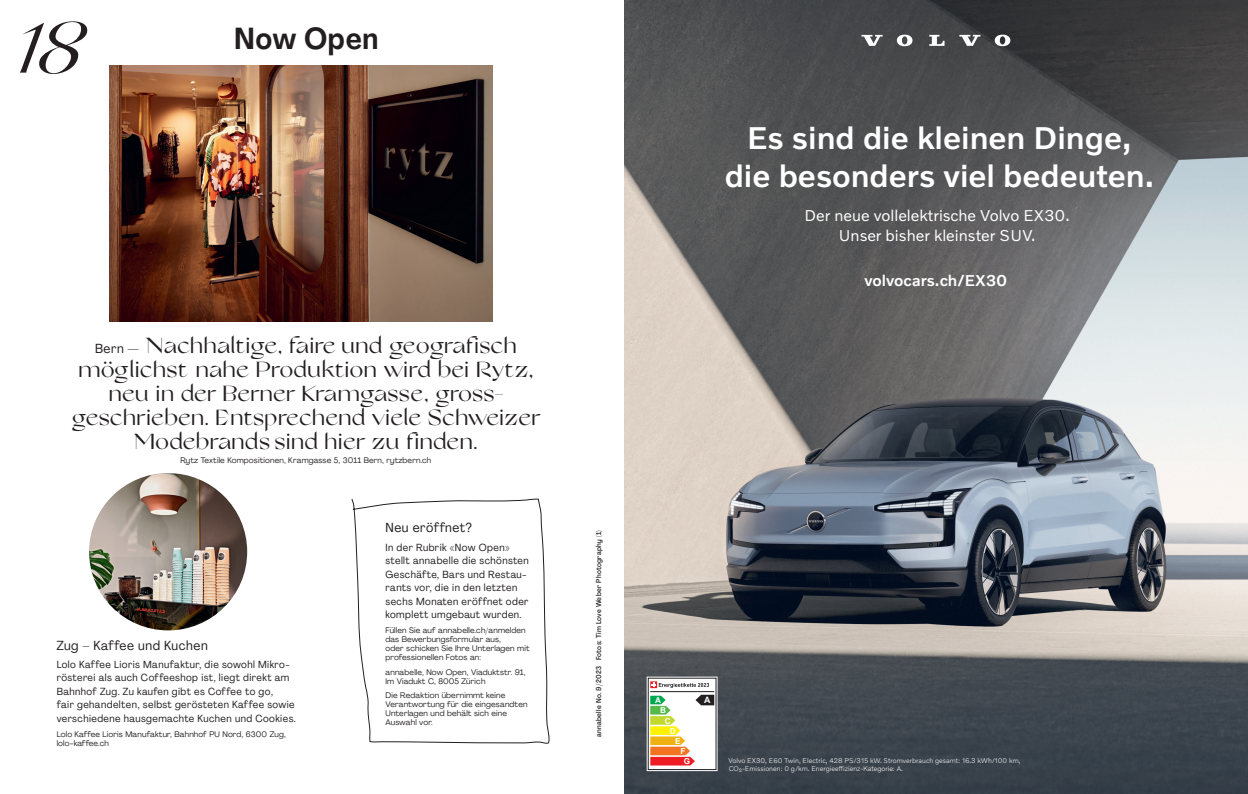
<style>
.page{position:relative;width:1248px;height:794px;background:#fff}
.page>*{position:absolute;margin:0;border:0;box-sizing:border-box;transform-origin:0 0}
.t1{font:italic 71.3px "Grand Slang";color:#231f20}
.t2{font:500 32px/38.4px "Volvo Novum";color:#fff;text-align:center}
.t3{font:700 30px "Agrandir Text";color:#231f20}
.t4{font:22px/24px "Grand Slang";letter-spacing:-.005em;color:#231f20;text-align:center}
.t5{font:16px/19.2px "Volvo Novum";color:#fff;text-align:center}
.t6{font:500 16px "Volvo Novum";color:#fff}
.t7{font:condensed 13px "Agrandir";letter-spacing:.04em;color:#231f20;scale:1.04 1}
.t8{font:condensed 10.2px/13.5px "Agrandir";letter-spacing:.04em;color:#231f20;scale:1.04 1}
.t9{font:700 8.8px "Arial";color:#fff}
.t10{font:700 8.2px "Arial";color:#fff}
.t11{font:8px/9px "Agrandir";letter-spacing:.02em;color:#231f20}
.t12{font:300 7px/8.4px "Volvo Novum";color:#fff}
.t13{font:500 condensed 7px "Agrandir";letter-spacing:.045em;color:#231f20}
.s1{font-family:"Agrandir";font-stretch:condensed;font-size:13px}
</style>
<div class="page">
<img style="left:89px;top:473px;width:158px;height:157px">
<svg style="left:351px;top:498px;width:199px;height:246px"></svg>
<img style="left:110px;top:66px;width:382px;height:255px">
<img style="left:624px;top:0;width:623px;height:794px">
<svg style="left:646px;top:35px;width:364px;height:736px;background:#6a6a6d"></svg>
<hr style="left:650px;top:691px;width:64px;height:1px;background:#231f20">
<svg style="left:650px;top:694px;width:64px;height:71px"></svg>
<svg style="left:650px;top:681px;width:59px;height:7px"></svg>
<h1 class="t1" style="left:20px;top:-4px;width:69px">18</h1>
<h3 class="t3" style="left:234px;top:20px;width:146px">Now Open</h3>
<h3 class="t4" style="left:72px;top:334px;width:470px"><span class="s1">Bern —</span> Nachhaltige, faire und geografisch möglichst nahe Produktion wird bei Rytz, neu in der Berner Kramgasse, gross&shy;geschrieben. Entsprechend viele Schweizer Modebrands sind hier zu finden.</h3>
<p class="t11" style="left:180px;top:456px;width:252px">Rytz Textile Kompositionen, Kramgasse 5, 3011 Bern, rytzbern.ch</p>
<h3 class="t7" style="left:57px;top:637px;width:147px">Zug – Kaffee und Kuchen</h3>
<p class="t8" style="left:57px;top:657px;width:231px">Lolo Kaffee Lioris Manufaktur, die sowohl Mikro&shy;rösterei als auch Coffeeshop ist, liegt direkt am Bahnhof Zug. Zu kaufen gibt es Coffee to go,<br>fair gehandelten, selbst gerösteten Kaffee sowie verschiedene hausgemachte Kuchen und Cookies.</p>
<p class="t11" style="left:57px;top:729px;width:230px">Lolo Kaffee Lioris Manufaktur, Bahnhof PU Nord, 6300 Zug, lolo-kaffee.ch</p>
<h3 class="t7" style="left:385px;top:519px;width:84px">Neu eröffnet?</h3>
<p class="t8" style="left:385px;top:540px;width:139px">In der Rubrik «Now Open» stellt annabelle die schönsten<br>Geschäfte, Bars und Restau&shy;rants vor, die in den letzten sechs Monaten eröffnet oder komplett umgebaut wurden.</p>
<p class="t11" style="left:385px;top:625px;width:146px">Füllen Sie auf annabelle.ch/anmelden das Bewerbungsformular aus,<br>oder schicken Sie Ihre Unterlagen mit professionellen Fotos an:</p>
<p class="t11" style="left:385px;top:667px;width:142px">annabelle, Now Open, Viaduktstr. 91,<br>Im Viadukt C, 8005 Zürich</p>
<p class="t11" style="left:385px;top:691px;width:144px">Die Redaktion übernimmt keine<br>Verantwortung für die eingesandten<br>Unterlagen und behält sich eine<br>Auswahl vor.</p>
<h2 class="t2" style="left:724px;top:117px;width:431px">Es sind die kleinen Dinge, die besonders viel bedeuten.</h2>
<h3 class="t5" style="left:804px;top:206px;width:266px">Der neue vollelektrische Volvo EX30.<br>Unser bisher kleinster SUV.</h3>
<h3 class="t6" style="left:864px;top:270px;width:144px">volvocars.ch/EX30</h3>
<p class="t13" style="left:594px;top:737px;width:209px;rotate:-90deg">annabelle No. 9/2023 Fotos: Tim Love Weber Photography (1)</p>
<p class="t10" style="left:655px;top:695px;width:7px">A</p>
<p class="t10" style="left:660px;top:705px;width:7px">B</p>
<p class="t10" style="left:664px;top:715px;width:7px">C</p>
<p class="t10" style="left:669px;top:725px;width:7px">D</p>
<p class="t10" style="left:675px;top:735px;width:7px">E</p>
<p class="t10" style="left:680px;top:746px;width:6px">F</p>
<p class="t10" style="left:684px;top:756px;width:8px">G</p>
<p class="t9" style="left:704px;top:694px;width:8px">A</p>
<p class="t12" style="left:728px;top:756px;width:293px">Volvo EX30, E60 Twin, Electric, 428 PS/315 kW. Stromverbrauch gesamt: 16.3 kWh/100 km,<br>CO₂-Emissionen: 0 g/km. Energieeffizienz-Kategorie: A.</p>
</div>
